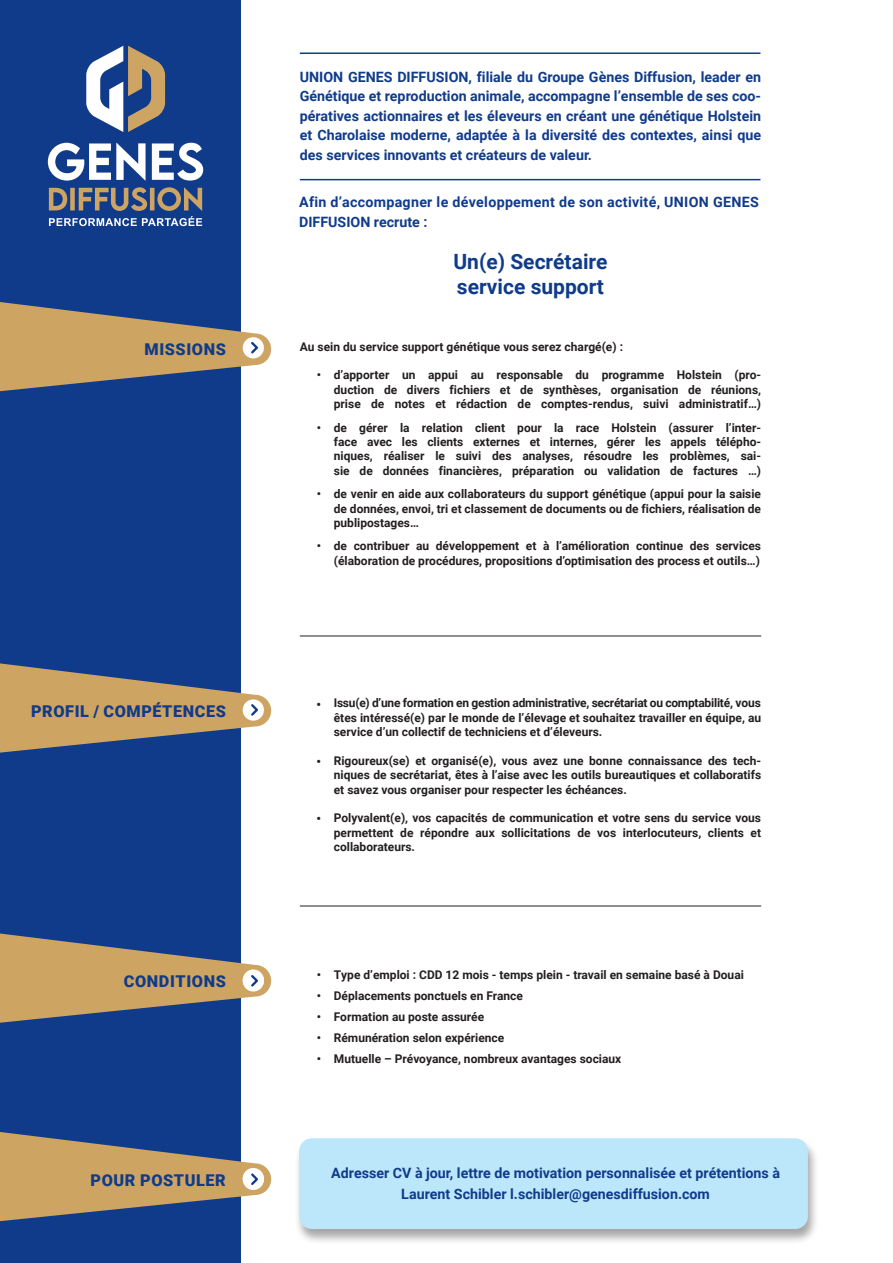
<style>
.page{position:relative;width:893px;height:1263px;background:#fff}
.page>*{position:absolute;margin:0;border:0;box-sizing:border-box;transform-origin:0 0}
.t1{font:700 21px/25.2px "Roboto";color:#103b8a}
.t2{font:900 16.35px "Roboto";letter-spacing:.035em;color:#103b8a}
.t3{font:700 14.25px/19.5px "Roboto";color:#103b8a;text-align:justify}
.t4{font:700 14.25px/19.5px "Roboto";letter-spacing:.02em;color:#103b8a}
.t5{font:700 12px/14.4px "Roboto";color:#231f20;text-align:justify}
.t6{font:12px "Minion Pro";color:#231f20}
</style>
<div class="page">
<hr style="left:300px;top:53px;width:460px;height:1px;background:#103b8a">
<div style="left:0;top:0;width:241px;height:1263px;background:#103b8a"></div>
<hr style="left:300px;top:636px;width:461px;height:1px;background:#231f20">
<hr style="left:300px;top:906px;width:461px;height:1px;background:#231f20">
<svg style="left:0;top:933px;width:271px;height:90px"></svg>
<svg style="left:0;top:1132px;width:271px;height:89px"></svg>
<svg style="left:0;top:663px;width:271px;height:90px"></svg>
<svg style="left:0;top:302px;width:271px;height:89px"></svg>
<div style="left:294px;top:1138px;width:525px;height:107px;background:#231f20;opacity:.4"></div>
<div style="left:299px;top:1138px;width:509px;height:91px;background:#bce6fa;border-radius:13px"></div>
<hr style="left:300px;top:179px;width:460px;height:1px;background:#103b8a">
<svg style="left:48px;top:143px;width:155px;height:38px"></svg>
<svg style="left:49px;top:187px;width:153px;height:39px"></svg>
<svg style="left:86px;top:46px;width:79px;height:86px"></svg>
<p class="t3" style="left:300px;top:67px;width:463px">UNION GENES DIFFUSION, filiale du Groupe Gènes Diffusion, leader en Génétique et reproduction animale, accompagne l’ensemble de ses coo&shy;pératives actionnaires et les éleveurs en créant une génétique Holstein et Charolaise moderne, adaptée à la diversité des contextes, ainsi que des services innovants et créateurs de valeur.</p>
<p class="t4" style="left:299px;top:192px;width:461px">Afin d’accompagner le développement de son activité, UNION GENES<br>DIFFUSION recrute :</p>
<h1 class="t1" style="left:453px;top:248px;width:156px">Un(e) Secrétaire service support</h1>
<h2 class="t2" style="left:145px;top:337px;width:83px">MISSIONS</h2>
<p class="t5" style="left:300px;top:339px;width:325px">Au sein du service support génétique vous serez chargé(e) :</p>
<p class="t5" style="left:334px;top:368px;width:429px;text-indent:-17px">• d’apporter un appui au responsable du programme Holstein (pro&shy;duction de divers fichiers et de synthèses, organisation de réunions, prise de notes et rédaction de comptes-rendus, suivi administratif…)</p>
<p class="t5" style="left:334px;top:420px;width:429px;text-indent:-17px">• de gérer la relation client pour la race Holstein (assurer l’inter&shy;face avec les clients externes et internes, gérer les appels télépho&shy;niques, réaliser le suivi des analyses, résoudre les problèmes, sai&shy;sie de données financières, préparation ou validation de factures …)</p>
<p class="t5" style="left:334px;top:486px;width:429px;text-indent:-17px">• de venir en aide aux collaborateurs du support génétique (appui pour la saisie de données, envoi, tri et classement de documents ou de fichiers, réalisation de publipostages…</p>
<p class="t5" style="left:317px;top:539px;width:446px;text-align:right">• de contribuer au développement et à l’amélioration continue des services (élaboration de procédures, propositions d’optimisation des process et outils…)</p>
<h2 class="t2" style="left:31px;top:699px;width:196px">PROFIL / COMPÉTENCES</h2>
<p class="t6" style="left:317px;top:695px;width:6px">•</p>
<p class="t6" style="left:317px;top:752px;width:6px">•</p>
<p class="t6" style="left:317px;top:809px;width:6px">•</p>
<p class="t5" style="left:334px;top:695px;width:429px">Issu(e) d’une formation en gestion administrative, secrétariat ou comptabilité, vous êtes intéressé(e) par le monde de l’élevage et souhaitez travailler en équipe, au service d’un collectif de techniciens et d’éleveurs.</p>
<p class="t5" style="left:334px;top:753px;width:429px">Rigoureux(se) et organisé(e), vous avez une bonne connaissance des tech&shy;niques de secrétariat, êtes à l’aise avec les outils bureautiques et collaboratifs et savez vous organiser pour respecter les échéances.</p>
<p class="t5" style="left:334px;top:810px;width:429px">Polyvalent(e), vos capacités de communication et votre sens du service vous permettent de répondre aux sollicitations de vos interlocuteurs, clients et collaborateurs.</p>
<h2 class="t2" style="left:124px;top:970px;width:103px">CONDITIONS</h2>
<p class="t5" style="left:317px;top:967px;width:429px">• Type d’emploi : CDD 12 mois - temps plein - travail en semaine basé à Douai</p>
<p class="t5" style="left:317px;top:988px;width:208px">• Déplacements ponctuels en France</p>
<p class="t5" style="left:317px;top:1009px;width:169px">• Formation au poste assurée</p>
<p class="t5" style="left:317px;top:1030px;width:189px">• Rémunération selon expérience</p>
<p class="t5" style="left:317px;top:1051px;width:306px">• Mutuelle – Prévoyance, nombreux avantages sociaux</p>
<h2 class="t2" style="left:91px;top:1168px;width:137px">POUR POSTULER</h2>
<p class="t3" style="left:331px;top:1162px;width:450px;line-height:21px;text-align:center">Adresser CV à jour, lettre de motivation personnalisée et prétentions à<br>Laurent Schibler l.schibler@genesdiffusion.com</p>
</div>
